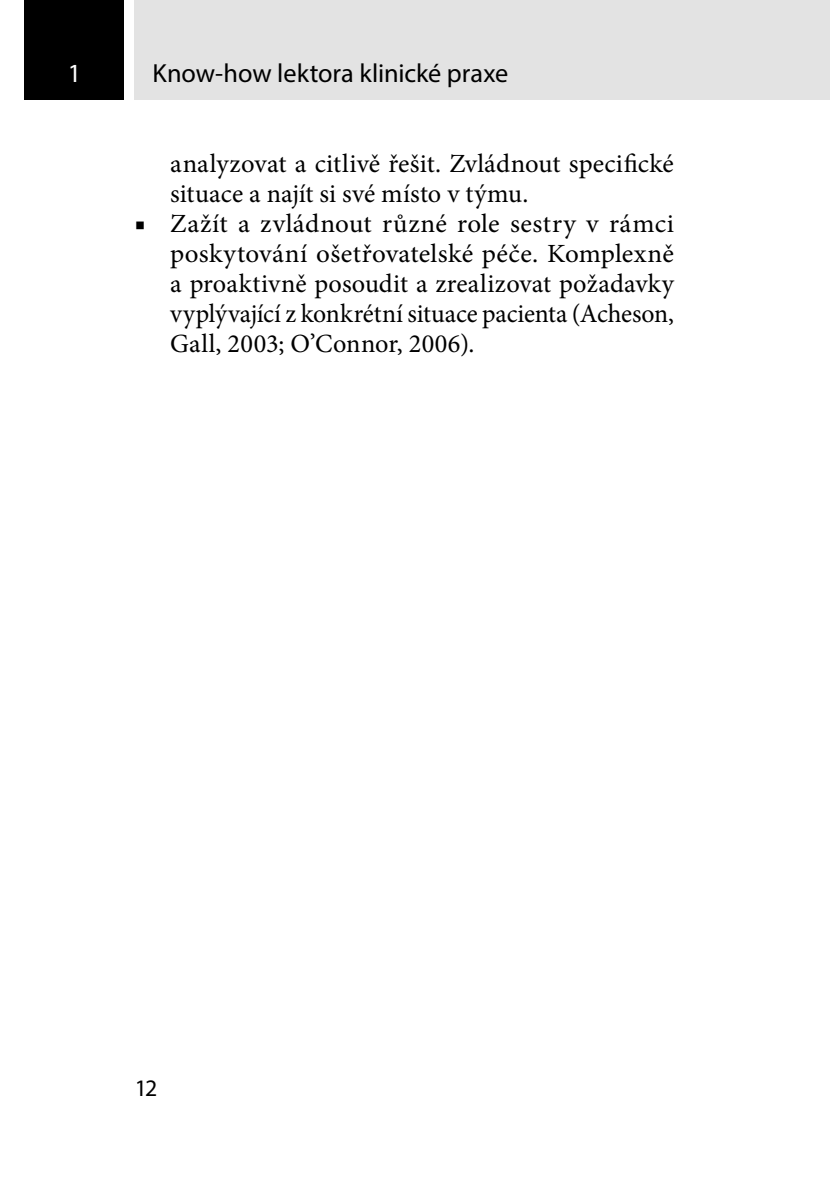
<style>
.page{position:relative;width:830px;height:1184px;background:#fff}
.page>*{position:absolute;margin:0;border:0;box-sizing:border-box;transform-origin:0 0}
.t1{font:26.25px/30px "Minion Pro";letter-spacing:.005em;color:#000}
.t2{font:26.25px "Myriad Pro";color:#000}
.t3{font:26.25px "Myriad Pro";color:#fff}
.t4{font:23.75px "Myriad Pro";color:#000}
</style>
<div class="page">
<div style="left:135px;top:0;width:694px;height:99px;background:#e3e3e3"></div>
<div style="left:25px;top:0;width:99px;height:99px;background:#000"></div>
<p class="t3" style="left:68px;top:57px;width:15px">1</p>
<p class="t2" style="left:152px;top:57px;width:357px">Know-how lektora klinické praxe</p>
<p class="t1" style="left:170px;top:148px;width:505px">analyzovat a citlivě řešit. Zvládnout specifické situace a najít si své místo v týmu.</p>
<p class="t1" style="left:170px;top:208px;width:505px;text-align:justify;text-indent:-35px">■ Zažít a zvládnout různé role sestry v rámci poskytování ošetřovatelské péče. Komplexně a proaktivně posoudit a zrealizovat požadavky vyplývající z konkrétní situace pacienta (Acheson, Gall, 2003; O’Connor, 2006).</p>
<p class="t4" style="left:135px;top:1073px;width:24px">12</p>
</div>
